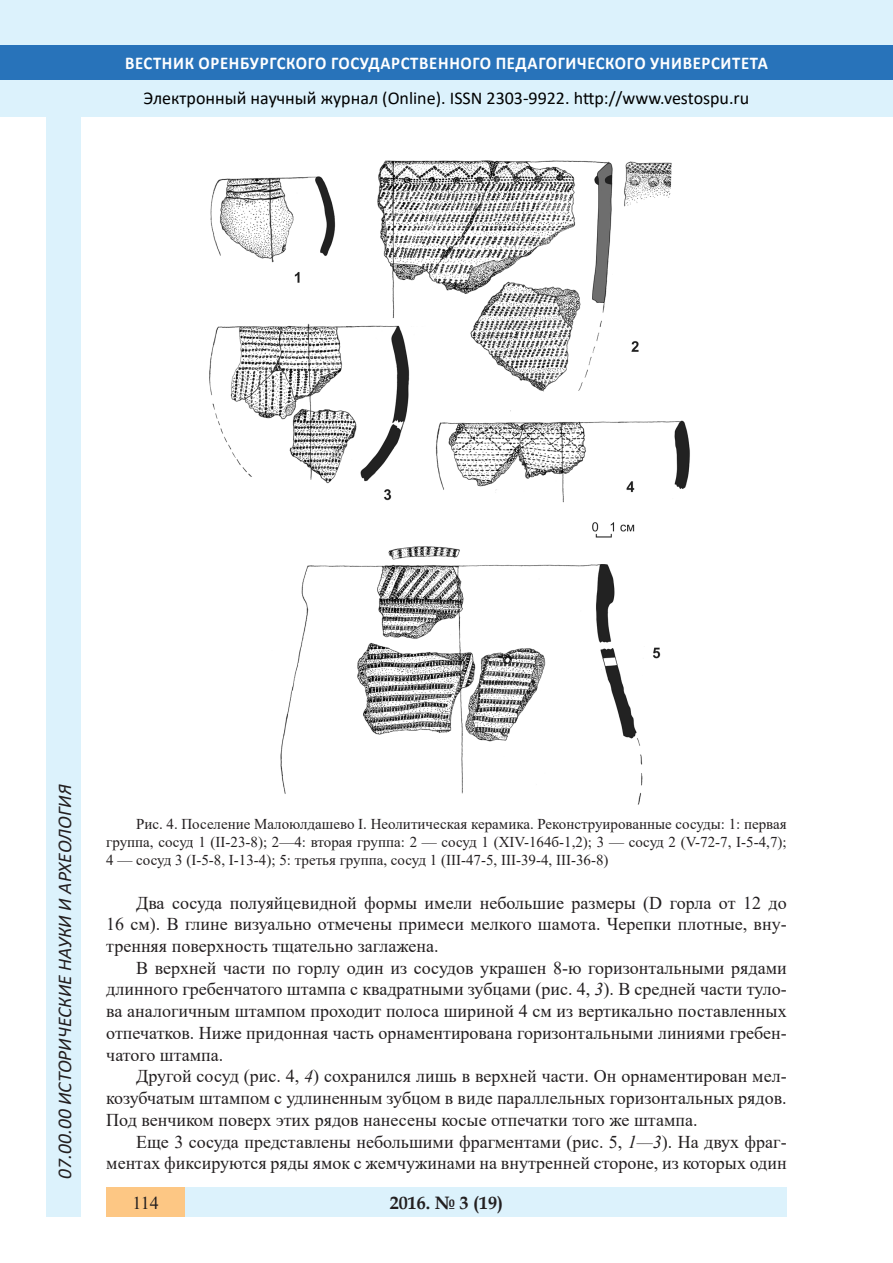
<style>
.page{position:relative;width:893px;height:1263px;background:#fff}
.page>*{position:absolute;margin:0;border:0;box-sizing:border-box;transform-origin:0 0}
.t1{font:italic 19.5px "Calibri";color:#231f20}
.Стиль2{font:18px/21.8px "Times New Roman";color:#231f20;text-align:justify}
.t2{font:18px "Calibri";color:#000}
.t3{font:700 18px "Calibri";letter-spacing:.04em;color:#fff;scale:.93 1}
.t4{font:700 18px "Book Antiqua";color:#231f20}
.Стиль2-2{font:15px/18.1px "Times New Roman";color:#231f20;text-align:justify}
.s1{font-style:italic}
</style>
<div class="page">
<div style="left:0;top:0;width:893px;height:116px;background:#dcf2fc"></div>
<div style="left:0;top:45px;width:893px;height:34px;background:#2873ba"></div>
<div style="left:106px;top:1188px;width:681px;height:29px;background:#dcf2fc"></div>
<div style="left:106px;top:1188px;width:79px;height:29px;background:#fdc784"></div>
<div style="left:47px;top:116px;width:34px;height:1101px;background:#dcf2fc"></div>
<img style="left:209px;top:160px;width:481px;height:645px">
<p class="t3" style="left:125px;top:50px;width:693px">ВЕСТНИК ОРЕНБУРГСКОГО ГОСУДАРСТВЕННОГО ПЕДАГОГИЧЕСКОГО УНИВЕРСИТЕТА</p>
<p class="t2" style="left:144px;top:85px;width:607px">Электронный научный журнал (Online). ISSN 2303-9922. http://www.vestospu.ru</p>
<p class="t2" style="left:583px;top:85px;width:13px">t</p>
<p class="t1" style="left:51px;top:1179px;width:395px;rotate:-90deg">07.00.00 ИСТОРИЧЕСКИЕ НАУКИ И АРХЕОЛОГИЯ</p>
<p class="t1" style="left:51px;top:1105px;width:206px;rotate:-90deg">БИОЛОГИЧЕСКИЕ НАУКИ</p>
<p class="t1" style="left:51px;top:1169px;width:11px;rotate:-90deg">3</p>
<p class="Стиль2-2" style="left:106px;top:814px;width:682px;text-indent:30px">Рис. 4. Поселение Малоюлдашево I. Неолитическая керамика. Реконструированные сосуды: 1: первая группа, сосуд 1 (II-23-8); 2—4: вторая группа: 2 — сосуд 1 (XIV-164б-1,2); 3 — сосуд 2 (V-72-7, I-5-4,7); 4 — сосуд 3 (I-5-8, I-13-4); 5: третья группа, сосуд 1 (III-47-5, III-39-4, III-36-8)</p>
<p class="Стиль2" style="left:106px;top:891px;width:682px;text-indent:30px">Два сосуда полуяйцевидной формы имели небольшие размеры (D горла от 12 до 16 см). В глине визуально отмечены примеси мелкого шамота. Черепки плотные, вну&shy;тренняя поверхность тщательно заглажена.</p>
<p class="Стиль2" style="left:106px;top:956px;width:682px;text-indent:30px">В верхней части по горлу один из сосудов украшен 8-ю горизонтальными рядами длинного гребенчатого штампа с квадратными зубцами (рис. 4, <span class="s1">3</span>). В средней части туло&shy;ва аналогичным штампом проходит полоса шириной 4 см из вертикально поставленных отпечатков. Ниже придонная часть орнаментирована горизонтальными линиями гребен&shy;чатого штампа.</p>
<p class="Стиль2" style="left:106px;top:1065px;width:682px;text-indent:30px">Другой сосуд (рис. 4, <span class="s1">4</span>) сохранился лишь в верхней части. Он орнаментирован мел&shy;козубчатым штампом с удлиненным зубцом в виде параллельных горизонтальных рядов.<br>Под венчиком поверх этих рядов нанесены косые отпечатки того же штампа.</p>
<p class="Стиль2" style="left:106px;top:1130px;width:682px;text-align:right">Еще 3 сосуда представлены небольшими фрагментами (рис. 5, <span class="s1">1—3</span>). На двух фраг&shy;ментах фиксируются ряды ямок с жемчужинами на внутренней стороне, из которых один</p>
<p class="Стиль2" style="left:133px;top:1191px;width:28px">114</p>
<p class="t4" style="left:390px;top:1190px;width:115px">2016. № 3 (19)</p>
</div>
